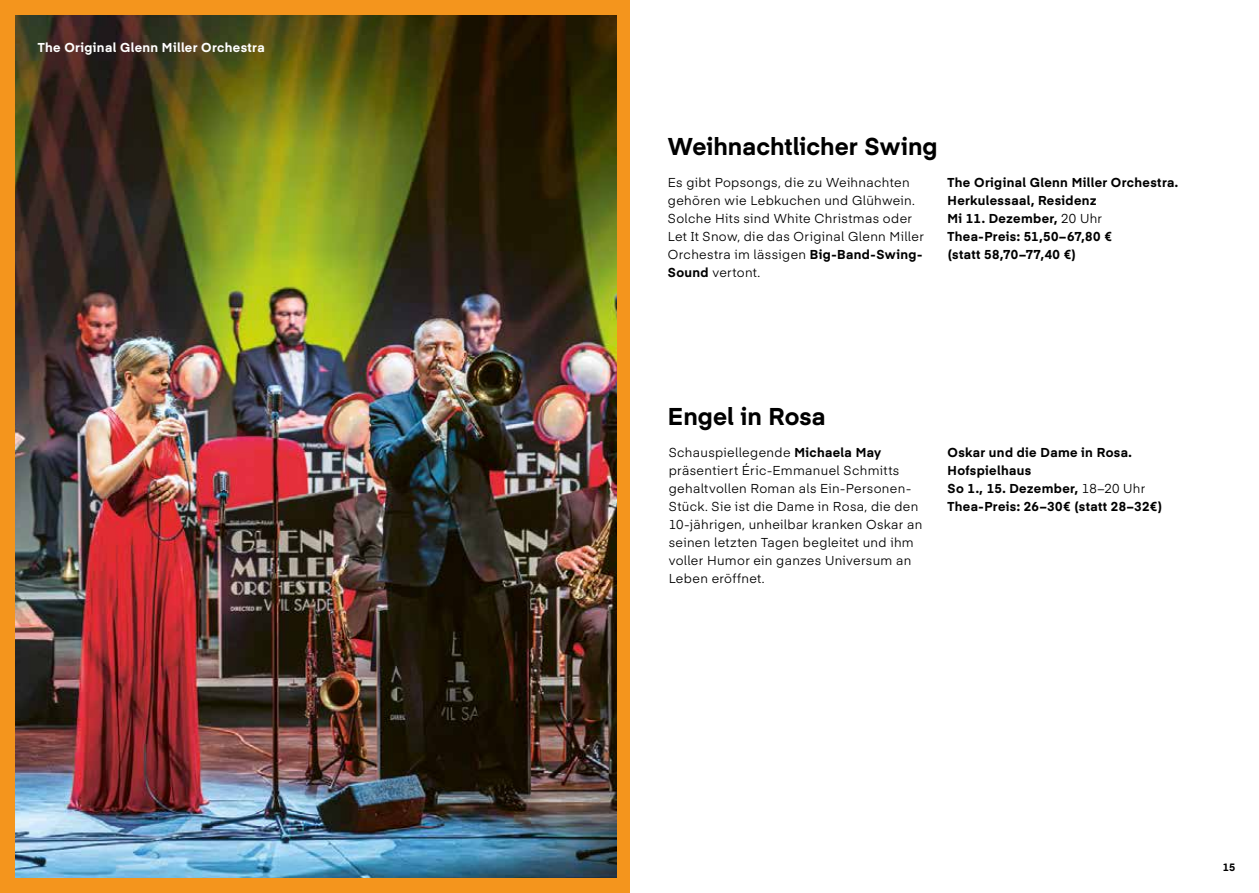
<style>
.page{position:relative;width:1259px;height:893px;background:#fff}
.page>*{position:absolute;margin:0;border:0;box-sizing:border-box;transform-origin:0 0}
.t1{font:700 24px "Eina 04";color:#000}
.t2{font:12.75px/18px "Eina 04";letter-spacing:.025em;color:#000}
.t3{font:700 12.75px/18px "Eina 04";letter-spacing:.025em;color:#000}
.t4{font:700 12.75px "Eina 04";letter-spacing:.025em;color:#fff}
.t5{font:700 10.5px "Eina 04";color:#000}
.s1{font-weight:700}
.s2{font-weight:400}
</style>
<div class="page">
<img style="left:15px;top:15px;width:602px;height:863px">
<div style="left:13px;top:878px;width:607px;height:15px;background:#f4951d"></div>
<div style="left:0;top:0;width:15px;height:893px;background:#f4951d"></div>
<div style="left:13px;top:0;width:607px;height:15px;background:#f4951d"></div>
<div style="left:617px;top:0;width:12px;height:893px;background:#f4951d"></div>
<p class="t4" style="left:38px;top:38px;width:228px">The Original Glenn Miller Orchestra</p>
<p class="t4" style="left:38px;top:38px;width:212px">Florian Jahr spielt die Hauptfigur</p>
<h1 class="t1" style="left:668px;top:129px;width:271px">Weihnachtlicher Swing</h1>
<p class="t2" style="left:668px;top:172px;width:257px">Es gibt Popsongs, die zu Weihnachten gehören wie Lebkuchen und Glühwein.<br>Solche Hits sind White Christmas oder Let It Snow, die das Original Glenn Miller Orchestra im lässigen <span class="s1">Big-Band-Swing-Sound</span> vertont.</p>
<p class="t3" style="left:947px;top:172px;width:232px">The Original Glenn Miller Orchestra.<br>Herkulessaal, Residenz<br>Mi 11. Dezember, <span class="s2">20 Uhr<br></span>Thea-Preis: 51,50–67,80 €<br>(statt 58,70–77,40 €)</p>
<h1 class="t1" style="left:668px;top:399px;width:159px">Engel in Rosa</h1>
<p class="t2" style="left:669px;top:442px;width:255px">Schauspiellegende <span class="s1">Michaela May </span>präsentiert Éric-Emmanuel Schmitts gehaltvollen Roman als Ein-Personen-Stück. Sie ist die Dame in Rosa, die den 10-jährigen, unheilbar kranken Oskar an seinen letzten Tagen begleitet und ihm voller Humor ein ganzes Universum an Leben eröffnet.</p>
<p class="t3" style="left:947px;top:442px;width:216px">Oskar und die Dame in Rosa.<br>Hofspielhaus<br>So 1., 15. Dezember, <span class="s2">18–20 Uhr<br></span>Thea-Preis: 26–30€ (statt 28–32€)</p>
<p class="t5" style="left:1222px;top:860px;width:14px">15</p>
</div>
